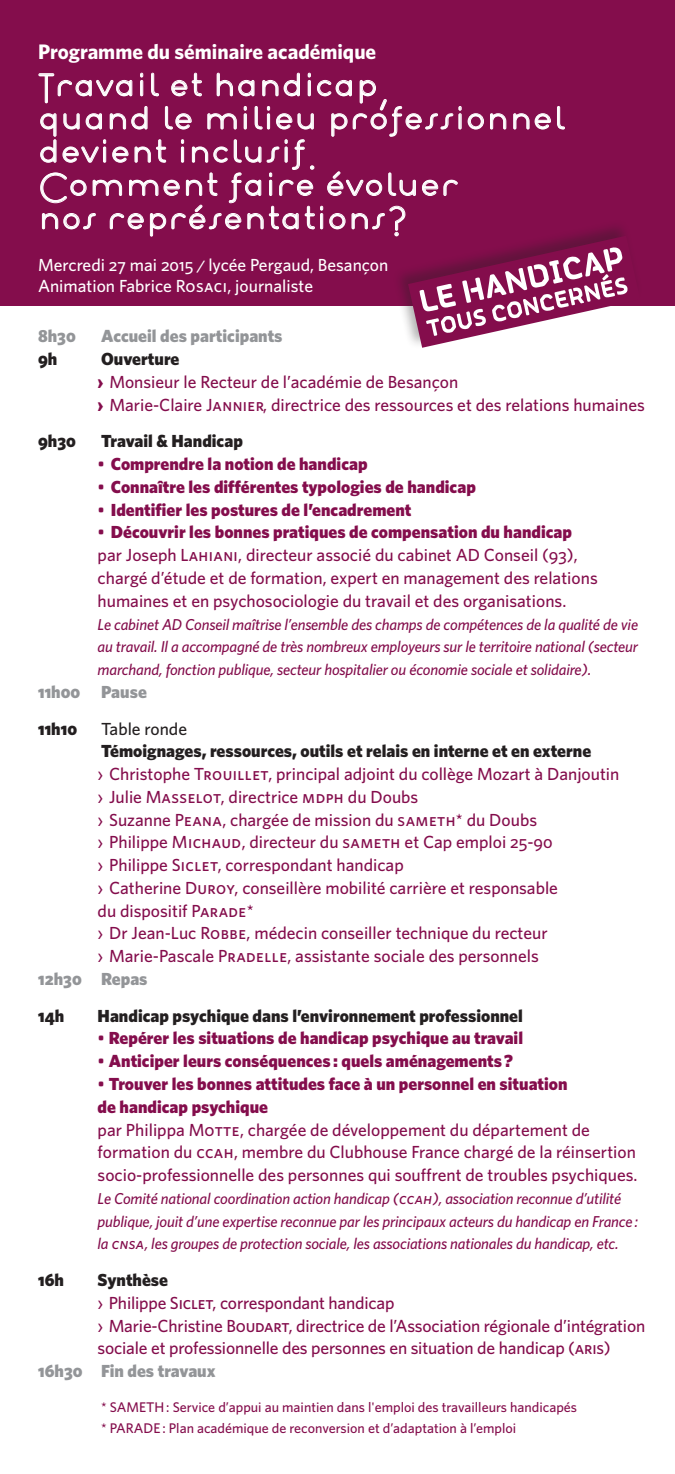
<style>
.page{position:relative;width:675px;height:1474px;background:#fff}
.page>*{position:absolute;margin:0;border:0;box-sizing:border-box;transform-origin:0 0}
.Titre_cartouche{font:43.75px "Estilo Script";color:#fff}
.Chapo{font:700 21px "Whitney";color:#fff}
.prog_texte{font:500 17.5px/22.8px "Whitney";color:#840d4c}
.prog_texte_gras{font:900 17.5px "Whitney";color:#840d4c}
.prog_texte_gras-2{font:500 17.5px/22.8px "Whitney";color:#840d4c}
.prog_titre_noir{font:900 17.5px/22.8px "Whitney";color:#231f20}
.Titre_cartouche-2{font:500 17.5px/21px "Whitney";color:#fff}
.prog_titre_gris{font:900 17.5px "Whitney";color:#939598}
.prog_texte_gras-3{font:900 17.5px "Whitney";color:#231f20}
.prog_texte-2{font:500 17.5px "Whitney";letter-spacing:.02em;color:#840d4c}
.prog_texte-3{font:900 17.5px "Whitney";color:#231f20}
.prog_texte_gras-4{font:italic 500 15.75px/22.8px "Whitney";letter-spacing:-.01em;color:#840d4c}
.prog_texte-4{font:italic 500 15.75px/22.8px "Whitney";letter-spacing:-.01em;color:#840d4c;text-align:justify}
.t1{font:500 14px "Whitney";color:#840d4c}
.s1{font-family:"Estilo"}
.s2{font-weight:900}
.s3{font-weight:500}
.s4{font-weight:900;color:#231f20}
</style>
<div class="page">
<div style="left:0;top:0;width:675px;height:305px;background:#840d4c"></div>
<svg style="left:39px;top:73px;width:601px;height:275px"></svg>
<p class="Chapo" style="left:38px;top:37px;width:340px">Programme du séminaire académique</p>
<p class="Titre_cartouche" style="left:38px;top:64px;width:352px"><span class="s1">T</span>ravail et handicap,</p>
<p class="Titre_cartouche" style="left:38px;top:98px;width:529px">quand le milieu professionnel</p>
<p class="Titre_cartouche" style="left:38px;top:131px;width:282px">devient inclusif.</p>
<p class="Titre_cartouche" style="left:38px;top:164px;width:422px">Comment faire évoluer</p>
<p class="Titre_cartouche" style="left:38px;top:197px;width:372px">nos représentations ?</p>
<p class="Titre_cartouche-2" style="left:38px;top:254px;width:352px">Mercredi 27 mai 2015 / lycée Pergaud, Besançon<br>Animation Fabrice Rosaci, journaliste</p>
<p class="prog_titre_gris" style="left:38px;top:324px;width:39px">8h30</p>
<p class="prog_titre_gris" style="left:101px;top:324px;width:183px">Accueil des participants</p>
<p class="prog_titre_noir" style="left:38px;top:347px;width:21px">9h</p>
<p class="prog_titre_noir" style="left:101px;top:347px;width:80px">Ouverture</p>
<p class="prog_texte" style="left:98px;top:370px;width:362px"><span class="s2">›</span> Monsieur le Recteur de l’académie de Besançon</p>
<p class="prog_texte" style="left:98px;top:393px;width:548px"><span class="s2">›</span> Marie-Claire Jannier, directrice des ressources et des relations humaines</p>
<p class="prog_titre_noir" style="left:38px;top:429px;width:39px">9h30</p>
<p class="prog_titre_noir" style="left:101px;top:429px;width:143px">Travail &amp; Handicap</p>
<p class="prog_texte_gras" style="left:98px;top:452px;width:271px"><span class="s3">•</span> Comprendre la notion de handicap</p>
<p class="prog_texte_gras" style="left:98px;top:475px;width:380px"><span class="s3">•</span> Connaître les différentes typologies de handicap</p>
<p class="prog_texte_gras" style="left:98px;top:498px;width:315px"><span class="s3">•</span> Identifier les postures de l’encadrement</p>
<p class="prog_texte_gras" style="left:98px;top:520px;width:476px"><span class="s3">•</span> Découvrir les bonnes pratiques de compensation du handicap</p>
<p class="prog_texte" style="left:98px;top:543px;width:501px">par Joseph Lahiani, directeur associé du cabinet AD Conseil (93), chargé d’étude et de formation, expert en management des relations humaines et en psychosociologie du travail et des organisations.</p>
<p class="prog_texte-4" style="left:98px;top:612px;width:542px">Le cabinet AD Conseil maîtrise l’ensemble des champs de compétences de la qualité de vie au travail. Il a accompagné de très nombreux employeurs sur le territoire national (secteur marchand, fonction publique, secteur hospitalier ou économie sociale et solidaire).</p>
<p class="prog_titre_gris" style="left:38px;top:680px;width:110px">11h00 Pause</p>
<p class="prog_titre_noir" style="left:38px;top:716px;width:41px">11h10</p>
<p class="prog_titre_noir" style="left:101px;top:716px;width:491px"><span class="s3">Table ronde<br></span>Témoignages, ressources, outils et relais en interne et en externe</p>
<p class="prog_texte" style="left:98px;top:762px;width:523px">› Christophe Trouillet, principal adjoint du collège Mozart à Danjoutin</p>
<p class="prog_texte" style="left:98px;top:785px;width:322px">› Julie Masselot, directrice mdph du Doubs</p>
<p class="prog_texte" style="left:98px;top:808px;width:441px">› Suzanne Peana, chargée de mission du sameth* du Doubs</p>
<p class="prog_texte-2" style="left:98px;top:830px;width:456px">› Philippe Michaud, directeur du sameth et Cap emploi 25-90</p>
<p class="prog_texte" style="left:98px;top:853px;width:307px">› Philippe Siclet, correspondant handicap</p>
<p class="prog_texte" style="left:98px;top:876px;width:462px">› Catherine Duroy, conseillère mobilité carrière et responsable du dispositif Parade*</p>
<p class="prog_texte" style="left:98px;top:921px;width:451px">› Dr Jean-Luc Robbe, médecin conseiller technique du recteur</p>
<p class="prog_texte" style="left:98px;top:944px;width:443px">› Marie-Pascale Pradelle, assistante sociale des personnels</p>
<p class="prog_titre_gris" style="left:38px;top:967px;width:111px">12h30 Repas</p>
<p class="prog_texte_gras-3" style="left:38px;top:1003px;width:28px">14h</p>
<p class="prog_texte_gras-3" style="left:98px;top:1003px;width:427px">Handicap psychique dans l’environnement professionnel</p>
<p class="prog_texte_gras" style="left:98px;top:1026px;width:427px"><span class="s3">•</span> Repérer les situations de handicap psychique au travail</p>
<p class="prog_texte_gras" style="left:98px;top:1049px;width:417px"><span class="s3">•</span> Anticiper leurs conséquences : quels aménagements ?</p>
<p class="prog_texte_gras-2" style="left:98px;top:1072px;width:541px">• <span class="s2">Trouver les bonnes attitudes face à un personnel en situation<br>de handicap psychique<br></span>par Philippa Motte, chargée de développement du département de formation du ccah, membre du Clubhouse France chargé de la réinsertion socio-professionnelle des personnes qui souffrent de troubles psychiques.</p>
<p class="prog_texte_gras-4" style="left:98px;top:1186px;width:542px">Le Comité national coordination action handicap (ccah), association reconnue d’utilité publique, jouit d’une expertise reconnue par les principaux acteurs du handicap en France : la cnsa, les groupes de protection sociale, les associations nationales du handicap, etc.</p>
<p class="prog_texte-3" style="left:38px;top:1268px;width:27px">16h</p>
<p class="prog_texte" style="left:98px;top:1268px;width:549px"><span class="s4">Synthèse<br></span>› Philippe Siclet, correspondant handicap<br>› Marie-Christine Boudart, directrice de l’Association régionale d’intégration sociale et professionnelle des personnes en situation de handicap (aris)</p>
<p class="prog_titre_gris" style="left:38px;top:1359px;width:179px">16h30 Fin des travaux</p>
<p class="t1" style="left:101px;top:1397px;width:477px">* SAMETH : Service d’appui au maintien dans l'emploi des travailleurs handicapés</p>
<p class="t1" style="left:101px;top:1418px;width:416px">* PARADE : Plan académique de reconversion et d’adaptation à l’emploi</p>
</div>
